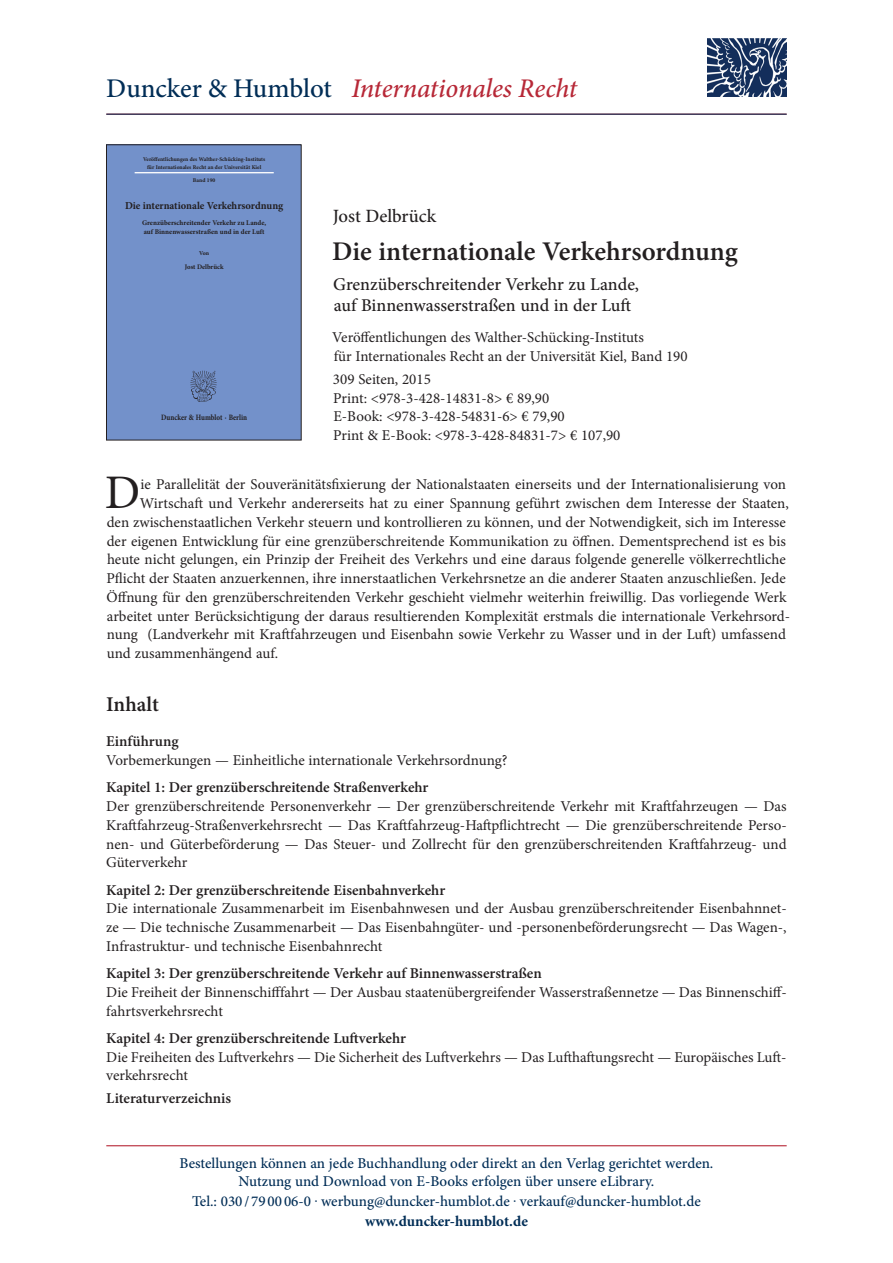
<style>
.page{position:relative;width:893px;height:1263px;background:#fff}
.page>*{position:absolute;margin:0;border:0;box-sizing:border-box;transform-origin:0 0}
.t1{font:48.3px "Minion Pro";color:#231f20}
.t2{font:italic 500 27px "Minion Pro";letter-spacing:-.005em;color:#b72837}
.t3{font:600 27px "Minion Pro";color:#231f20}
.t4{font:600 21px "Minion Pro";color:#231f20}
.t5{font:500 18.75px "Minion Pro";letter-spacing:-.005em;color:#231f20}
.t6{font:500 18px/21px "Minion Pro";color:#231f20}
.t7{font:15px/18.8px "Minion Pro";color:#231f20}
.t8{font:600 15px "Minion Pro";letter-spacing:-.005em;color:#231f20}
.t9{font:500 15px/18px "Minion Pro";color:#002d56;text-align:center}
.t10{font:700 15px "Minion Pro";color:#002d56}
.t11{font:700 10.65px "Minion Pro";letter-spacing:-.005em;color:#231f20}
.t12{font:700 8.1px "Minion Pro";letter-spacing:-.005em;color:#231f20;scale:.86 1}
.t13{font:700 7.2px/8.4px "Minion Pro";letter-spacing:.005em;color:#231f20}
.t14{font:700 6.9px "Minion Pro";color:#231f20}
.t15{font:700 6px "Minion Pro";color:#231f20}
.t16{font:700 5.7px/7.4px "Minion Pro";color:#231f20;text-align:center}
.s1{font-style:normal;color:#002d56}
</style>
<div class="page">
<hr style="left:106px;top:1145px;width:681px;height:1px;background:#b72837">
<div style="left:106px;top:145px;width:195px;height:295px;background:#7391ca"></div>
<hr style="left:135px;top:172px;width:139px;height:1px;background:#fff">
<img style="left:190px;top:370px;width:27px;height:32px">
<div style="left:106px;top:145px;width:195px;height:295px;border:1px solid #231f20"></div>
<img style="left:707px;top:38px;width:79px;height:59px">
<hr style="left:106px;top:114px;width:681px;height:1px;background:#002d56">
<h2 class="t2" style="left:106px;top:70px;width:472px"><span class="s1">Duncker &amp; Humblot</span> Internationales Recht</h2>
<p class="t16" style="left:143px;top:156px;width:124px">Veröffentlichungen des Walther-Schücking-Instituts für Internationales Recht an der Universität Kiel</p>
<p class="t16" style="left:193px;top:176px;width:24px">Band 190</p>
<p class="t11" style="left:125px;top:198px;width:160px">Die internationale Verkehrsordnung</p>
<p class="t13" style="left:142px;top:219px;width:126px">Grenzüberschreitender Verkehr zu Lande, auf Binnenwasserstraßen und in der Luft</p>
<p class="t15" style="left:199px;top:248px;width:11px">Von</p>
<p class="t14" style="left:185px;top:262px;width:40px">Jost Delbrück</p>
<p class="t12" style="left:161px;top:412px;width:102px">Duncker &amp; Humblot · Berlin</p>
<p class="t5" style="left:333px;top:203px;width:105px">Jost Delbrück</p>
<h2 class="t3" style="left:332px;top:233px;width:407px">Die internationale Verkehrsordnung</h2>
<p class="t6" style="left:333px;top:273px;width:307px">Grenzüberschreitender Verkehr zu Lande, auf Binnenwasserstraßen und in der Luft</p>
<p class="t7" style="left:332px;top:328px;width:357px">Veröffentlichungen des Walther-Schücking-Instituts<br>für Internationales Recht an der Universität Kiel, Band 190</p>
<p class="t7" style="left:333px;top:370px;width:289px">309 Seiten, 2015<br>Print: &lt;978-3-428-14831-8&gt; € 89,90<br>E-Book: &lt;978-3-428-54831-6&gt; € 79,90<br>Print &amp; E-Book: &lt;978-3-428-84831-7&gt; € 107,90</p>
<h1 class="t1" style="left:105px;top:460px;width:37px">D</h1>
<p class="t7" style="left:141px;top:475px;width:647px">ie Parallelität der Souveränitätsfixierung der Nationalstaaten einerseits und der Internationalisierung von</p>
<p class="t7" style="left:140px;top:494px;width:651px">Wirtschaft und Verkehr andererseits hat zu einer Spannung geführt zwischen dem Interesse der Staaten,</p>
<p class="t7" style="left:107px;top:513px;width:681px">den zwischenstaatlichen Verkehr steuern und kontrollieren zu können, und der Notwendigkeit, sich im Interesse</p>
<p class="t7" style="left:107px;top:532px;width:681px">der eigenen Entwicklung für eine grenzüberschreitende Kommunikation zu öffnen. Dementsprechend ist es bis</p>
<p class="t7" style="left:107px;top:550px;width:680px">heute nicht gelungen, ein Prinzip der Freiheit des Verkehrs und eine daraus folgende generelle völkerrechtliche</p>
<p class="t7" style="left:106px;top:569px;width:681px">Pflicht der Staaten anzuerkennen, ihre innerstaatlichen Verkehrsnetze an die anderer Staaten anzuschließen. Jede</p>
<p class="t7" style="left:107px;top:588px;width:681px">Öffnung für den grenzüberschreitenden Verkehr geschieht vielmehr weiterhin freiwillig. Das vorliegende Werk</p>
<p class="t7" style="left:107px;top:607px;width:685px">arbeitet unter Berücksichtigung der daraus resultierenden Komplexität erstmals die internationale Verkehrsord-</p>
<p class="t7" style="left:107px;top:625px;width:681px">nung (Landverkehr mit Kraftfahrzeugen und Eisenbahn sowie Verkehr zu Wasser und in der Luft) umfassend</p>
<p class="t7" style="left:107px;top:644px;width:173px">und zusammenhängend auf.</p>
<h3 class="t4" style="left:106px;top:689px;width:54px">Inhalt</h3>
<p class="t8" style="left:106px;top:731px;width:74px">Einführung</p>
<p class="t7" style="left:106px;top:751px;width:403px">Vorbemerkungen — Einheitliche internationale Verkehrsordnung?</p>
<p class="t8" style="left:106px;top:777px;width:324px">Kapitel 1: Der grenzüberschreitende Straßenverkehr</p>
<p class="t7" style="left:106px;top:797px;width:682px;text-align:justify">Der grenzüberschreitende Personenverkehr — Der grenzüberschreitende Verkehr mit Kraftfahrzeugen — Das Kraftfahrzeug-Straßenverkehrsrecht — Das Kraftfahrzeug-Haftpflichtrecht — Die grenzüberschreitende Perso&shy;nen- und Güterbeförderung — Das Steuer- und Zollrecht für den grenzüberschreitenden Kraftfahrzeug- und Güterverkehr</p>
<p class="t8" style="left:106px;top:879px;width:340px">Kapitel 2: Der grenzüberschreitende Eisenbahnverkehr</p>
<p class="t7" style="left:106px;top:899px;width:682px;text-align:justify">Die internationale Zusammenarbeit im Eisenbahnwesen und der Ausbau grenzüberschreitender Eisenbahnnet&shy;ze — Die technische Zusammenarbeit — Das Eisenbahngüter- und -personenbeförderungsrecht — Das Wagen-, Infrastruktur- und technische Eisenbahnrecht</p>
<p class="t8" style="left:106px;top:963px;width:437px">Kapitel 3: Der grenzüberschreitende Verkehr auf Binnenwasserstraßen</p>
<p class="t7" style="left:106px;top:983px;width:682px">Die Freiheit der Binnenschifffahrt — Der Ausbau staatenübergreifender Wasserstraßennetze — Das Binnenschiff&shy;fahrtsverkehrsrecht</p>
<p class="t8" style="left:106px;top:1028px;width:301px">Kapitel 4: Der grenzüberschreitende Luftverkehr</p>
<p class="t7" style="left:106px;top:1047px;width:682px">Die Freiheiten des Luftverkehrs — Die Sicherheit des Luftverkehrs — Das Lufthaftungsrecht — Europäisches Luft&shy;verkehrsrecht</p>
<p class="t8" style="left:106px;top:1088px;width:126px">Literaturverzeichnis</p>
<p class="t9" style="left:179px;top:1154px;width:535px">Bestellungen können an jede Buchhandlung oder direkt an den Verlag gerichtet werden.<br>Nutzung und Download von E-Books erfolgen über unsere eLibrary.</p>
<p class="t9" style="left:192px;top:1192px;width:510px">Tel.: 030 / 79 00 06-0 . werbung@duncker-humblot.de . verkauf@duncker-humblot.de</p>
<p class="t10" style="left:365px;top:1210px;width:164px">www.duncker-humblot.de</p>
</div>
